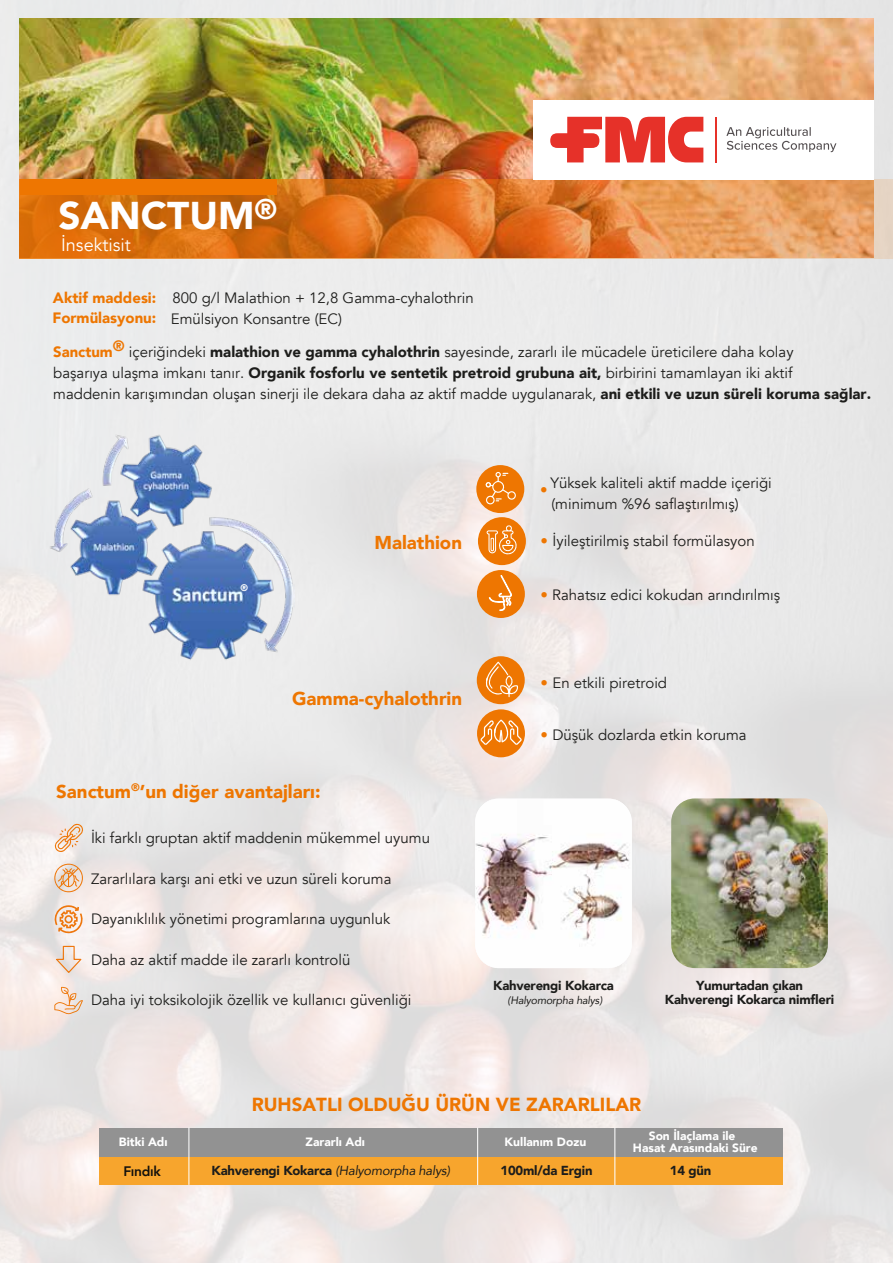
<style>
.page{position:relative;width:893px;height:1263px;background:#fff}
.page>*{position:absolute;margin:0;border:0;box-sizing:border-box;transform-origin:0 0}
.t1{font:900 38.55px "Avenir";color:#fff}
.t2{font:900 18.9px "Avenir";color:#ee7601}
.t3{font:900 18.6px "Avenir";color:#ee7601}
.t4{font:18.15px "Avenir";color:#fff}
.t5{font:15px/21.3px "Avenir";color:#1d1d1b}
.t6{font:900 15px/20.4px "Avenir";color:#ee7601}
.t7{font:800 13.8px "Avenir";letter-spacing:-.025em;color:#13110c}
.t8{font:900 13.05px/14.1px "Avenir";letter-spacing:-.02em;color:#1d1d1b;text-align:center}
.t9{font:italic 13.05px "Avenir";letter-spacing:-.02em;color:#1d1d1b}
.t10{font:900 12px/11.9px "Avenir";color:#fff;text-align:center}
.t11{font:italic 10.8px "Avenir";letter-spacing:-.02em;color:#1d1d1b}
.t12{font:900 9.6px "Avenir";color:#fff}
.s1{font-weight:900;color:#ee7601}
.s2{font-weight:900}
.s3{font-weight:900;font-style:normal}
</style>
<div class="page">
<img style="left:0;top:0;width:893px;height:1263px">
<img style="left:20px;top:19px;width:853px;height:160px">
<svg style="left:20px;top:179px;width:873px;height:79px;background:#dd8034"></svg>
<div style="left:533px;top:100px;width:340px;height:79px;background:#fff"></div>
<svg style="left:550px;top:117px;width:153px;height:45px"></svg>
<hr style="left:715px;top:117px;width:1px;height:45px;background:#e63129">
<svg style="left:726px;top:127px;width:110px;height:25px"></svg>
<div style="left:20px;top:179px;width:256px;height:16px;background:#ee7601"></div>
<div style="left:100px;top:1127px;width:683px;height:31px;background:#929292"></div>
<div style="left:100px;top:1157px;width:683px;height:28px;background:#f7a52d"></div>
<hr style="left:188px;top:1127px;width:1px;height:58px;background:#fff">
<hr style="left:477px;top:1127px;width:1px;height:58px;background:#fff">
<hr style="left:614px;top:1127px;width:1px;height:58px;background:#fff">
<div style="left:476px;top:465px;width:48px;height:48px;background:#ee7601;border-radius:50%"></div>
<svg style="left:485px;top:472px;width:31px;height:33px"></svg>
<div style="left:477px;top:656px;width:48px;height:48px;background:#ee7601;border-radius:50%"></div>
<svg style="left:485px;top:662px;width:33px;height:35px"></svg>
<div style="left:478px;top:517px;width:48px;height:48px;background:#ee7601;border-radius:50%"></div>
<svg style="left:486px;top:525px;width:31px;height:30px"></svg>
<div style="left:477px;top:709px;width:48px;height:48px;background:#ee7601;border-radius:50%"></div>
<svg style="left:480px;top:719px;width:42px;height:26px"></svg>
<div style="left:477px;top:570px;width:48px;height:48px;background:#ee7601;border-radius:50%"></div>
<svg style="left:488px;top:575px;width:24px;height:36px"></svg>
<img style="left:34px;top:388px;width:260px;height:309px">
<svg style="left:55px;top:823px;width:28px;height:29px"></svg>
<svg style="left:54px;top:864px;width:29px;height:28px"></svg>
<svg style="left:54px;top:987px;width:29px;height:27px"></svg>
<svg style="left:54px;top:905px;width:29px;height:28px"></svg>
<svg style="left:54px;top:945px;width:29px;height:29px"></svg>
<img style="left:0;top:614px;width:1px;height:498px">
<img style="left:475px;top:800px;width:157px;height:168px">
<img style="left:671px;top:798px;width:157px;height:170px">
<h1 class="t1" style="left:58px;top:183px;width:220px">SANCTUM<sup>®</sup></h1>
<p class="t4" style="left:61px;top:234px;width:71px">İnsektisit</p>
<p class="t6" style="left:52px;top:287px;width:105px">Aktif maddesi:<br>Formülasyonu:</p>
<p class="t5" style="left:53px;top:341px;width:819px"><span class="s1">Sanctum</span><sup>®</sup> içeriğindeki <span class="s2">malathion ve gamma cyhalothrin</span> sayesinde, zararlı ile mücadele üreticilere daha kolay<br>başarıya ulaşma imkanı tanır. <span class="s2">Organik fosforlu ve sentetik pretroid grubuna ait,</span> birbirini tamamlayan iki aktif<br>maddenin karışımından oluşan sinerji ile dekara daha az aktif madde uygulanarak, <span class="s2">ani etkili ve uzun süreli koruma sağlar.</span></p>
<p class="t5" style="left:171px;top:288px;width:304px;line-height:20.4px">800 g/l Malathion + 12,8 Gamma-cyhalothrin<br>Emülsiyon Konsantre (EC)</p>
<p class="t12" style="left:240px;top:579px;width:9px">®</p>
<p class="t3" style="left:374px;top:527px;width:89px">Malathion</p>
<p class="t3" style="left:292px;top:682px;width:172px">Gamma-cyhalothrin</p>
<p class="t3" style="left:56px;top:775px;width:266px">Sanctum<sup>®</sup>’un diğer avantajları:</p>
<p class="t5" style="left:91px;top:828px;width:340px">İki farklı gruptan aktif maddenin mükemmel uyumu</p>
<p class="t5" style="left:91px;top:868px;width:302px">Zararlılara karşı ani etki ve uzun süreli koruma</p>
<p class="t5" style="left:91px;top:909px;width:301px">Dayanıklılık yönetimi programlarına uygunluk</p>
<p class="t5" style="left:91px;top:949px;width:261px">Daha az aktif madde ile zararlı kontrolü</p>
<p class="t5" style="left:91px;top:990px;width:322px">Daha iyi toksikolojik özellik ve kullanıcı güvenliği</p>
<p class="t5" style="left:550px;top:472px;width:223px">Yüksek kaliteli aktif madde içeriği (minimum %96 saflaştırılmış)</p>
<p class="t6" style="left:540px;top:479px;width:9px">•</p>
<p class="t5" style="left:540px;top:530px;width:216px"><span class="s1">•</span> İyileştirilmiş stabil formülasyon</p>
<p class="t5" style="left:540px;top:585px;width:241px"><span class="s1">•</span> Rahatsız edici kokudan arındırılmış</p>
<p class="t5" style="left:540px;top:673px;width:128px"><span class="s1">•</span> En etkili piretroid</p>
<p class="t5" style="left:540px;top:724px;width:208px"><span class="s1">•</span> Düşük dozlarda etkin koruma</p>
<p class="t8" style="left:493px;top:978px;width:122px">Kahverengi Kokarca</p>
<p class="t11" style="left:508px;top:994px;width:96px">(Halyomorpha halys)</p>
<p class="t8" style="left:665px;top:978px;width:171px">Yumurtadan çıkan<br>Kahverengi Kokarca nimfleri</p>
<p class="t2" style="left:252px;top:1088px;width:391px">RUHSATLI OLDUĞU ÜRÜN VE ZARARLILAR</p>
<p class="t10" style="left:119px;top:1135px;width:50px">Bitki Adı</p>
<p class="t10" style="left:305px;top:1135px;width:61px">Zararlı Adı</p>
<p class="t10" style="left:633px;top:1130px;width:126px">Son İlaçlama ile<br>Hasat Arasındaki Süre</p>
<p class="t10" style="left:505px;top:1135px;width:83px">Kullanım Dozu</p>
<p class="t7" style="left:123px;top:1161px;width:39px">Fındık</p>
<p class="t9" style="left:212px;top:1162px;width:240px"><span class="s3">Kahverengi Kokarca</span> (Halyomorpha halys)</p>
<p class="t8" style="left:501px;top:1163px;width:93px">100ml/da Ergin</p>
<p class="t8" style="left:670px;top:1163px;width:43px">14 gün</p>
</div>
